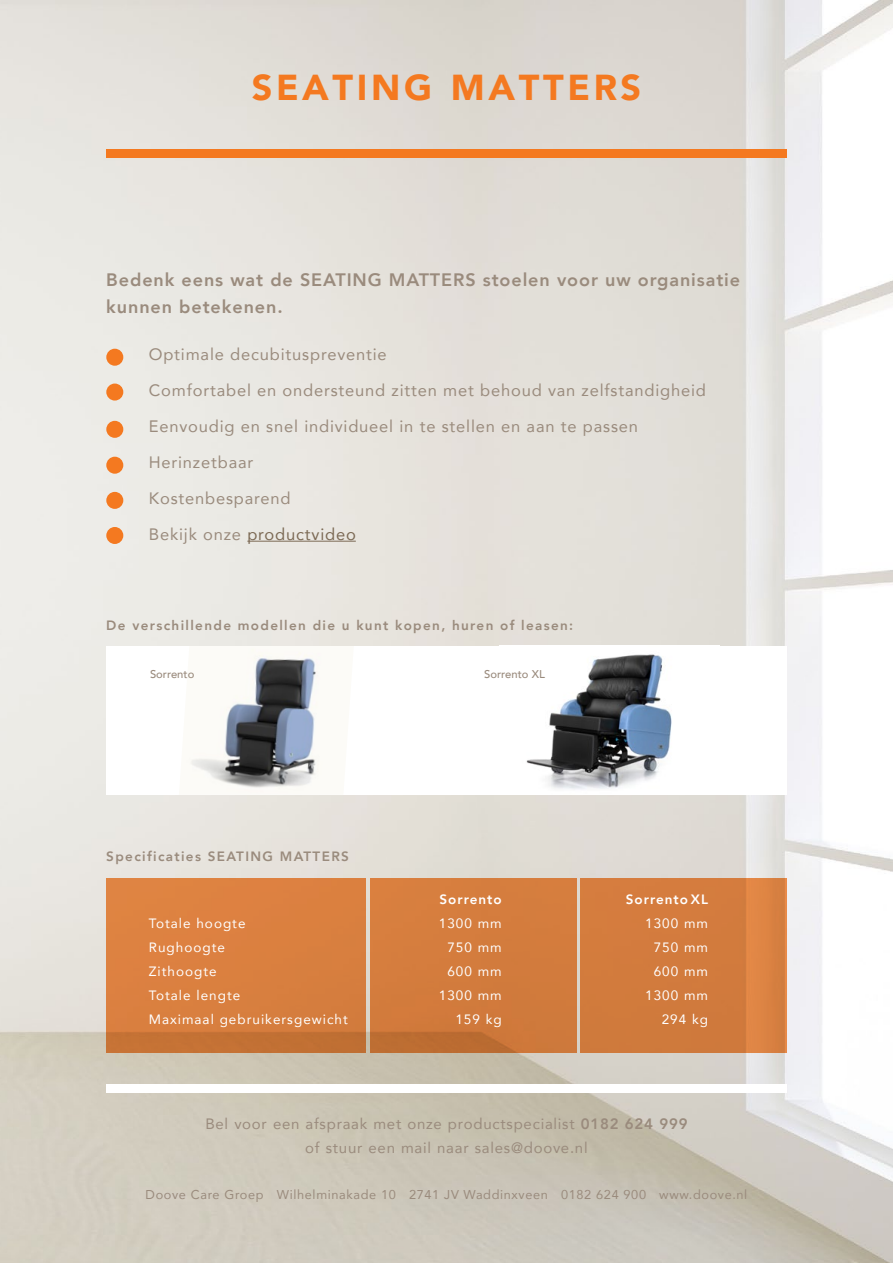
<style>
.page{position:relative;width:893px;height:1263px;background:#fff}
.page>*{position:absolute;margin:0;border:0;box-sizing:border-box;transform-origin:0 0}
.t1{font:900 36px "Avenir";letter-spacing:.1em;color:#f47920}
.t2{font:800 18px "Avenir";letter-spacing:.05em;color:#9a8b7d}
.t3{font:16.5px/36px "Avenir";letter-spacing:.05em;color:#9a8b7d}
.t4{font:15px/24px "Avenir";letter-spacing:.05em;color:#9a8b7d;text-align:center}
.t5{font:13.5px/24px "Avenir";letter-spacing:.075em;color:#fff;text-align:right}
.t6{font:800 13.5px "Avenir";letter-spacing:.1em;color:#9a8b7d}
.t7{font:800 13.5px "Avenir";letter-spacing:.075em;color:#fff}
.t8{font:12.75px "Avenir";letter-spacing:.05em;color:#9a8b7d}
.t9{font:500 11.25px "Avenir";color:#9a8b7d}
.s1{color:#7c6a55}
.s2{font-weight:800}
</style>
<div class="page">
<img style="left:0;top:0;width:893px;height:1263px">
<div style="left:580px;top:878px;width:207px;height:174px;background:linear-gradient(to right,#d0793c,#d78041)"></div>
<div style="left:106px;top:149px;width:681px;height:8px;background:#f47920"></div>
<hr style="left:247px;top:541px;width:109px;height:1px;background:#7c6a55">
<div style="left:106px;top:349px;width:17px;height:17px;background:#f47920;border-radius:50%"></div>
<div style="left:106px;top:384px;width:17px;height:17px;background:#f47920;border-radius:50%"></div>
<div style="left:106px;top:421px;width:17px;height:17px;background:#f47920;border-radius:50%"></div>
<div style="left:106px;top:457px;width:17px;height:17px;background:#f47920;border-radius:50%"></div>
<div style="left:106px;top:492px;width:17px;height:17px;background:#f47920;border-radius:50%"></div>
<div style="left:106px;top:1084px;width:681px;height:9px;background:#fff"></div>
<div style="left:106px;top:646px;width:336px;height:149px;background:#fff"></div>
<img style="left:190px;top:649px;width:129px;height:140px">
<div style="left:446px;top:646px;width:336px;height:149px;background:#fff"></div>
<img style="left:526px;top:654px;width:146px;height:136px">
<div style="left:106px;top:878px;width:260px;height:174px;background:linear-gradient(to bottom,#e28543,#ce783a)"></div>
<svg style="left:370px;top:878px;width:206px;height:174px;background:#d17a3c"></svg>
<div style="left:106px;top:527px;width:17px;height:17px;background:#f47920;border-radius:50%"></div>
<h1 class="t1" style="left:252px;top:56px;width:391px">SEATING MATTERS</h1>
<p class="t2" style="left:106px;top:266px;width:218px">Bedenk eens wat de Seating</p>
<p class="t2" style="left:389px;top:266px;width:30px">Matters</p>
<p class="t2" style="left:483px;top:266px;width:259px">stoelen voor uw organisatie</p>
<p class="t2" style="left:106px;top:293px;width:178px">kunnen betekenen.</p>
<p class="t3" style="left:149px;top:336px;width:559px">Optimale decubituspreventie<br>Comfortabel en ondersteund zitten met behoud van zelfstandigheid Eenvoudig en snel individueel in te stellen en aan te passen Herinzetbaar<br>Kostenbesparend<br>Bekijk onze <span class="s1">productvideo</span></p>
<p class="t6" style="left:106px;top:614px;width:468px">De verschillende modellen die u kunt kopen, huren of leasen:</p>
<p class="t9" style="left:150px;top:665px;width:46px">Sorrento</p>
<p class="t9" style="left:484px;top:665px;width:61px">Sorrento XL</p>
<p class="t6" style="left:106px;top:846px;width:112px">Specificaties seating</p>
<p class="t6" style="left:280px;top:846px;width:11px">matters</p>
<p class="t7" style="left:439px;top:889px;width:64px">Sorrento</p>
<p class="t5" style="left:149px;top:911px;width:98px">Totale hoogte</p>
<p class="t5" style="left:439px;top:911px;width:64px">1300 mm</p>
<p class="t5" style="left:149px;top:935px;width:78px">Rughoogte</p>
<p class="t5" style="left:447px;top:935px;width:56px">750 mm</p>
<p class="t5" style="left:149px;top:959px;width:69px">Zithoogte</p>
<p class="t5" style="left:447px;top:959px;width:56px">600 mm</p>
<p class="t5" style="left:149px;top:983px;width:93px">Totale lengte</p>
<p class="t5" style="left:439px;top:983px;width:64px">1300 mm</p>
<p class="t5" style="left:149px;top:1007px;width:201px">Maximaal gebruikersgewicht</p>
<p class="t5" style="left:455px;top:1007px;width:48px">159 kg</p>
<p class="t7" style="left:626px;top:889px;width:84px">SorrentoXL</p>
<p class="t5" style="left:645px;top:911px;width:64px">1300 mm<br>750 mm<br>600 mm<br>1300 mm<br>294 kg</p>
<p class="t4" style="left:205px;top:1111px;width:484px">Bel voor een afspraak met onze productspecialist <span class="s2">0182 624 999 </span>of stuur een mail naar sales@doove.nl</p>
<p class="t8" style="left:146px;top:1184px;width:603px">Doove Care Groep Wilhelminakade 10 2741 JV Waddinxveen 0182 624 900 www.doove.nl</p>
</div>
